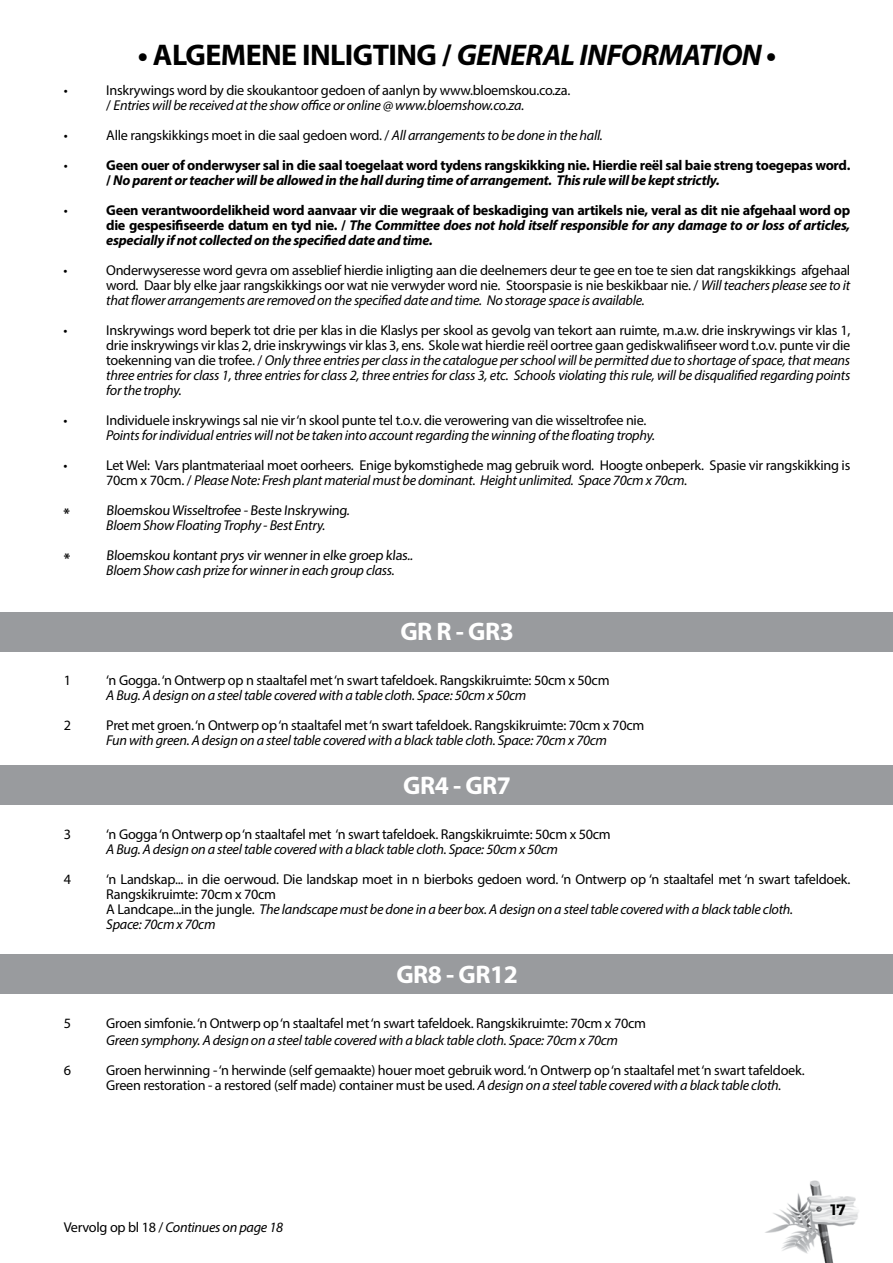
<style>
.page{position:relative;width:893px;height:1263px;background:#fff}
.page>*{position:absolute;margin:0;border:0;box-sizing:border-box;transform-origin:0 0}
.t1{font:700 30px "Myriad Pro";letter-spacing:-.02em;color:#000}
.t2{font:700 25.5px "Myriad Pro";letter-spacing:-.02em;color:#fff}
.t3{font:700 15px "Montserrat";color:#000}
.t4{font:14.25px/15px "Myriad Pro";letter-spacing:-.02em;color:#000}
.t5{font:italic 14.25px "Myriad Pro";letter-spacing:-.02em;color:#000}
.t6{font:700 14.25px/15px "Myriad Pro";letter-spacing:-.02em;color:#000}
.s1{font-style:italic}
.s2{font-style:normal}
</style>
<div class="page">
<img style="left:765px;top:1180px;width:94px;height:83px">
<div style="left:0;top:612px;width:893px;height:39px;background:#999b9e"></div>
<div style="left:0;top:765px;width:893px;height:40px;background:#999b9e"></div>
<div style="left:0;top:954px;width:893px;height:39px;background:#999b9e"></div>
<h1 class="t1" style="left:138px;top:35px;width:640px">• ALGEMENE INLIGTING / <span class="s1">GENERAL INFORMATION •</span></h1>
<p class="t4" style="left:64px;top:83px;width:6px">•</p>
<p class="t4" style="left:106px;top:83px;width:465px">Inskrywings word by die skoukantoor gedoen of aanlyn by www.bloemskou.co.za. / <span class="s1">Entries will be received at the show office or online @ www.bloemshow.co.za.</span></p>
<p class="t4" style="left:64px;top:128px;width:6px">•</p>
<p class="t4" style="left:106px;top:128px;width:498px">Alle rangskikkings moet in die saal gedoen word. / <span class="s1">All arrangements to be done in the hall.</span></p>
<p class="t4" style="left:64px;top:158px;width:6px">•</p>
<p class="t6" style="left:106px;top:157px;width:746px">Geen ouer of onderwyser sal in die saal toegelaat word tydens rangskikking nie. Hierdie reël sal baie streng toegepas word. / <span class="s1">No parent or teacher will be allowed in the hall during time of arrangement. This rule will be kept strictly.</span></p>
<p class="t4" style="left:64px;top:203px;width:6px">•</p>
<p class="t6" style="left:106px;top:202px;width:746px;text-align:justify">Geen verantwoordelikheid word aanvaar vir die wegraak of beskadiging van artikels nie, veral as dit nie afgehaal word op die gespesifiseerde datum en tyd nie. / <span class="s1">The Committee does not hold itself responsible for any damage to or loss of articles, especially if not collected on the specified date and time.</span></p>
<p class="t4" style="left:64px;top:263px;width:6px">•</p>
<p class="t4" style="left:106px;top:263px;width:746px;text-align:justify">Onderwyseresse word gevra om asseblief hierdie inligting aan die deelnemers deur te gee en toe te sien dat rangskikkings afgehaal word. Daar bly elke jaar rangskikkings oor wat nie verwyder word nie. Stoorspasie is nie beskikbaar nie. / <span class="s1">Will teachers please see to it that flower arrangements are removed on the specified date and time. No s</span>t<span class="s1">orage space is available.</span></p>
<p class="t4" style="left:64px;top:323px;width:6px">•</p>
<p class="t4" style="left:106px;top:323px;width:746px;text-align:justify">Inskrywings word beperk tot drie per klas in die Klaslys per skool as gevolg van tekort aan ruimte, m.a.w. drie inskrywings vir klas 1, drie inskrywings vir klas 2, drie inskrywings vir klas 3, ens. Skole wat hierdie reël oortree gaan gediskwalifiseer word t.o.v. punte vir die toekenning van die trofee. / <span class="s1">Only three entries per class in the catalogue per school will be permitted due to shortage of space, that means three entries for class 1, three entries for class 2, three entries for class 3, etc. Schools violating this rule, will be disqualified regarding points for the trophy.</span></p>
<p class="t4" style="left:64px;top:413px;width:6px">•</p>
<p class="t4" style="left:106px;top:413px;width:542px">Individuele inskrywings sal nie vir ‘n skool punte tel t.o.v. die verowering van die wisseltrofee nie.</p>
<p class="t5" style="left:106px;top:426px;width:550px">Points for individual entries will not be taken into account regarding the winning of the floating trophy.</p>
<p class="t4" style="left:64px;top:458px;width:6px">•</p>
<p class="t4" style="left:106px;top:458px;width:746px">Let Wel: Vars plantmateriaal moet oorheers. Enige bykomstighede mag gebruik word. Hoogte onbeperk. Spasie vir rangskikking is<br>70cm x 70cm. / <span class="s1">Please Note: Fresh plant material must be dominant. Height unlimited. Space 70cm x 70cm.</span></p>
<p class="t6" style="left:64px;top:505px;width:8px">*</p>
<p class="t4" style="left:106px;top:503px;width:246px">Bloemskou Wisseltrofee - Beste Inskrywing.</p>
<p class="t5" style="left:106px;top:516px;width:221px">Bloem Show Floating Trophy - Best Entry.</p>
<p class="t6" style="left:64px;top:550px;width:8px">*</p>
<p class="t4" style="left:106px;top:548px;width:310px">Bloemskou kontant prys vir wenner in elke groep klas..</p>
<p class="t5" style="left:106px;top:561px;width:290px">Bloem Show cash prize for winner in each group class.</p>
<h2 class="t2" style="left:400px;top:614px;width:115px">GRR-GR3</h2>
<p class="t4" style="left:64px;top:672px;width:9px">1</p>
<p class="t4" style="left:106px;top:672px;width:505px">‘n Gogga. ‘n Ontwerp op n staaltafel met ‘n swart tafeldoek. Rangskikruimte: 50cm x 50cm</p>
<p class="t5" style="left:106px;top:686px;width:422px">A Bug. A design on a steel table covered with a table cloth. Space: 50cm x 50cm</p>
<p class="t4" style="left:64px;top:717px;width:9px">2</p>
<p class="t4" style="left:106px;top:717px;width:540px">Pret met groen. ‘n Ontwerp op ‘n staaltafel met ‘n swart tafeldoek. Rangskikruimte: 70cm x 70cm</p>
<p class="t5" style="left:106px;top:731px;width:502px">Fun with green. A design on a steel table covered with a black table cloth. Space: 70cm x 70cm</p>
<h2 class="t2" style="left:403px;top:769px;width:109px">GR4 - GR7</h2>
<p class="t4" style="left:64px;top:827px;width:9px">3</p>
<p class="t4" style="left:106px;top:827px;width:506px">‘n Gogga ‘n Ontwerp op ‘n staaltafel met ‘n swart tafeldoek. Rangskikruimte: 50cm x 50cm</p>
<p class="t5" style="left:106px;top:840px;width:453px">A Bug. A design on a steel table covered with a black table cloth. Space: 50cm x 50cm</p>
<p class="t4" style="left:64px;top:872px;width:9px">4</p>
<p class="t4" style="left:106px;top:872px;width:746px">‘n Landskap... in die oerwoud. Die landskap moet in n bierboks gedoen word. ‘n Ontwerp op ‘n staaltafel met ‘n swart tafeldoek.<br>Rangskikruimte: 70cm x 70cm<br>A Landcape...in the jungle. <span class="s1">The landscape must be done in a beer box. A design on a steel table covered with a black table cloth.<br>Space: 70cm x 70cm</span></p>
<h2 class="t2" style="left:396px;top:958px;width:123px">GR8 - GR12</h2>
<p class="t4" style="left:64px;top:1016px;width:9px">5</p>
<p class="t4" style="left:106px;top:1016px;width:541px">Groen simfonie. ‘n Ontwerp op ‘n staaltafel met ‘n swart tafeldoek. Rangskikruimte: 70cm x 70cm</p>
<p class="t5" style="left:106px;top:1031px;width:513px">Green symphony. A design on a steel table covered with a black table cloth. Space: 70cm x 70cm</p>
<p class="t4" style="left:64px;top:1062px;width:9px">6</p>
<p class="t4" style="left:106px;top:1062px;width:700px">Groen herwinning - ‘n herwinde (self gemaakte) houer moet gebruik word. ‘n Ontwerp op ‘n staaltafel met ‘n swart tafeldoek.<br>Green restoration - a restored (self made) container must be used<span class="s1">. A design on a steel table covered with a black table cloth.</span></p>
<p class="t5" style="left:64px;top:1219px;width:221px"><span class="s2">Vervolg op bl 18 /</span> Continues on page 18</p>
<p class="t3" style="left:831px;top:1199px;width:17px">17</p>
</div>
